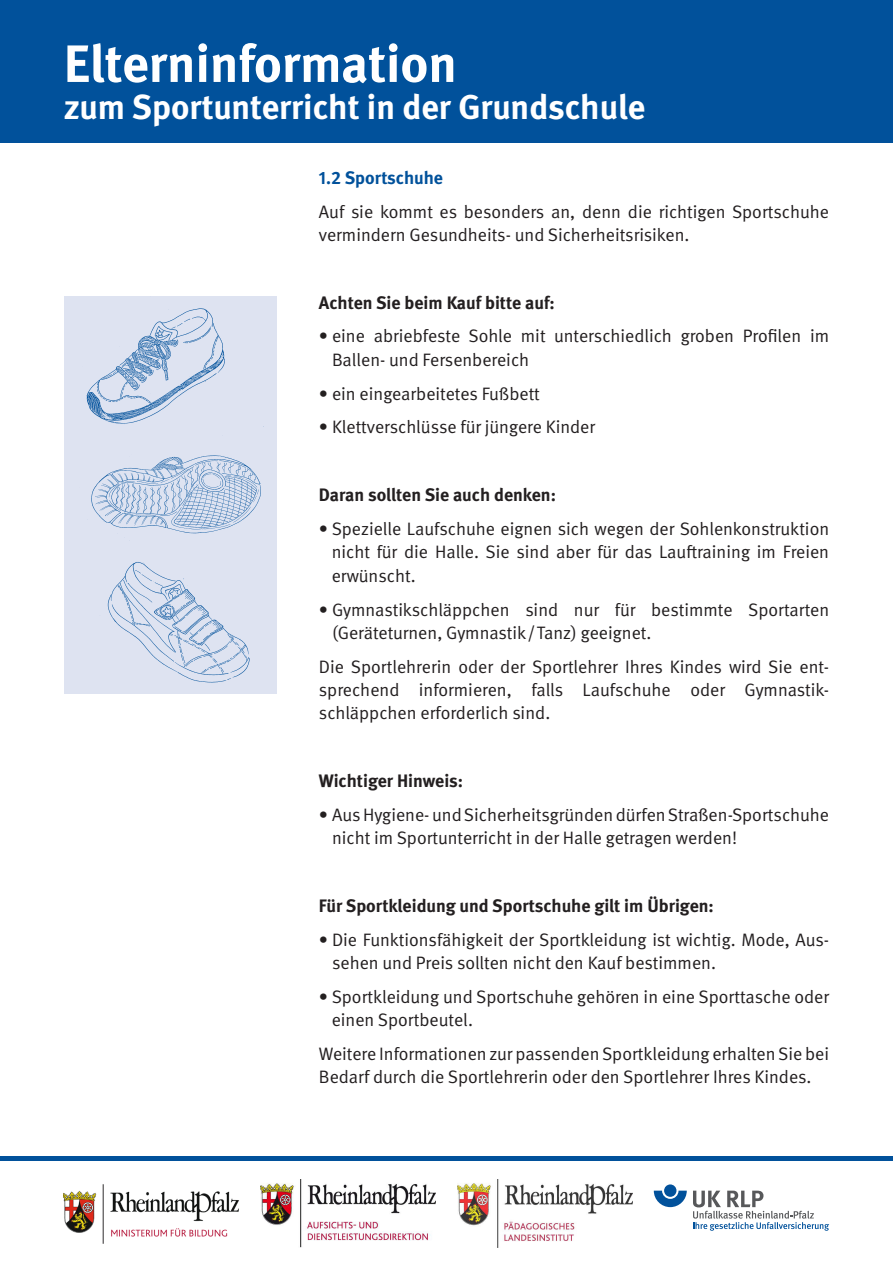
<style>
.page{position:relative;width:893px;height:1263px;background:#fff}
.page>*{position:absolute;margin:0;border:0;box-sizing:border-box;transform-origin:0 0}
.t1{font:700 52.5px "DGUV Meta";color:#fff}
.t2{font:700 34.5px "DGUV Meta";color:#fff}
.t3{font:18px/23.2px "DGUV Meta";color:#231f20}
.t4{font:700 18px "DGUV Meta";color:#231f20}
.t5{font:700 18px "DGUV Meta";color:#01519b}
</style>
<div class="page">
<div style="left:0;top:0;width:893px;height:142px;background:#01519b"></div>
<hr style="left:0;top:1157px;width:893px;height:4px;background:#01519b">
<img style="left:64px;top:296px;width:212px;height:398px">
<img style="left:64px;top:1184px;width:175px;height:60px">
<img style="left:260px;top:1179px;width:176px;height:68px">
<img style="left:457px;top:1179px;width:175px;height:68px">
<svg style="left:654px;top:1190px;width:33px;height:17px"></svg>
<div style="left:664px;top:1184px;width:12px;height:13px;background:#01519b;border-radius:50%"></div>
<svg style="left:693px;top:1190px;width:136px;height:41px"></svg>
<h1 class="t1" style="left:64px;top:32px;width:395px">Elterninformation</h1>
<h2 class="t2" style="left:64px;top:87px;width:583px">zum Sportunterricht in der Grundschule</h2>
<p class="t5" style="left:319px;top:167px;width:126px">1.2 Sportschuhe</p>
<p class="t3" style="left:319px;top:200px;width:512px">Auf sie kommt es besonders an, denn die richtigen Sportschuhe vermindern Gesundheits- und Sicherheitsrisiken.</p>
<p class="t4" style="left:319px;top:292px;width:237px">Achten Sie beim Kauf bitte auf:</p>
<p class="t3" style="left:332px;top:325px;width:499px;text-indent:-13px">• eine abriebfeste Sohle mit unterschiedlich groben Profilen im<br>Ballen- und Fersenbereich</p>
<p class="t3" style="left:319px;top:382px;width:222px">• ein eingearbeitetes Fußbett</p>
<p class="t3" style="left:319px;top:416px;width:278px">• Klettverschlüsse für jüngere Kinder</p>
<p class="t4" style="left:319px;top:484px;width:239px">Daran sollten Sie auch denken:</p>
<p class="t3" style="left:332px;top:518px;width:499px;text-align:justify;text-indent:-13px">• Spezielle Laufschuhe eignen sich wegen der Sohlenkonstruktion nicht für die Halle. Sie sind aber für das Lauftraining im Freien erwünscht.</p>
<p class="t3" style="left:332px;top:598px;width:499px;text-indent:-13px">• Gymnastikschläppchen sind nur für bestimmte Sportarten (Geräteturnen, Gymnastik/Tanz) geeignet.</p>
<p class="t3" style="left:319px;top:655px;width:512px;text-align:justify">Die Sportlehrerin oder der Sportlehrer Ihres Kindes wird Sie ent&shy;sprechend informieren, falls Laufschuhe oder Gymnastik&shy;schläppchen erforderlich sind.</p>
<p class="t4" style="left:319px;top:770px;width:146px">Wichtiger Hinweis:</p>
<p class="t3" style="left:332px;top:803px;width:499px;text-indent:-13px">• Aus Hygiene- und Sicherheitsgründen dürfen Straßen-Sportschuhe nicht im Sportunterricht in der Halle getragen werden!</p>
<p class="t4" style="left:319px;top:895px;width:396px">Für Sportkleidung und Sportschuhe gilt im Übrigen:</p>
<p class="t3" style="left:332px;top:928px;width:499px;text-indent:-13px">• Die Funktionsfähigkeit der Sportkleidung ist wichtig. Mode, Aus&shy;sehen und Preis sollten nicht den Kauf bestimmen.</p>
<p class="t3" style="left:332px;top:985px;width:499px;text-indent:-13px">• Sportkleidung und Sportschuhe gehören in eine Sporttasche oder einen Sportbeutel.</p>
<p class="t3" style="left:319px;top:1042px;width:512px">Weitere Informationen zur passenden Sportkleidung erhalten Sie bei<br>Bedarf durch die Sportlehrerin oder den Sportlehrer Ihres Kindes.</p>
</div>
